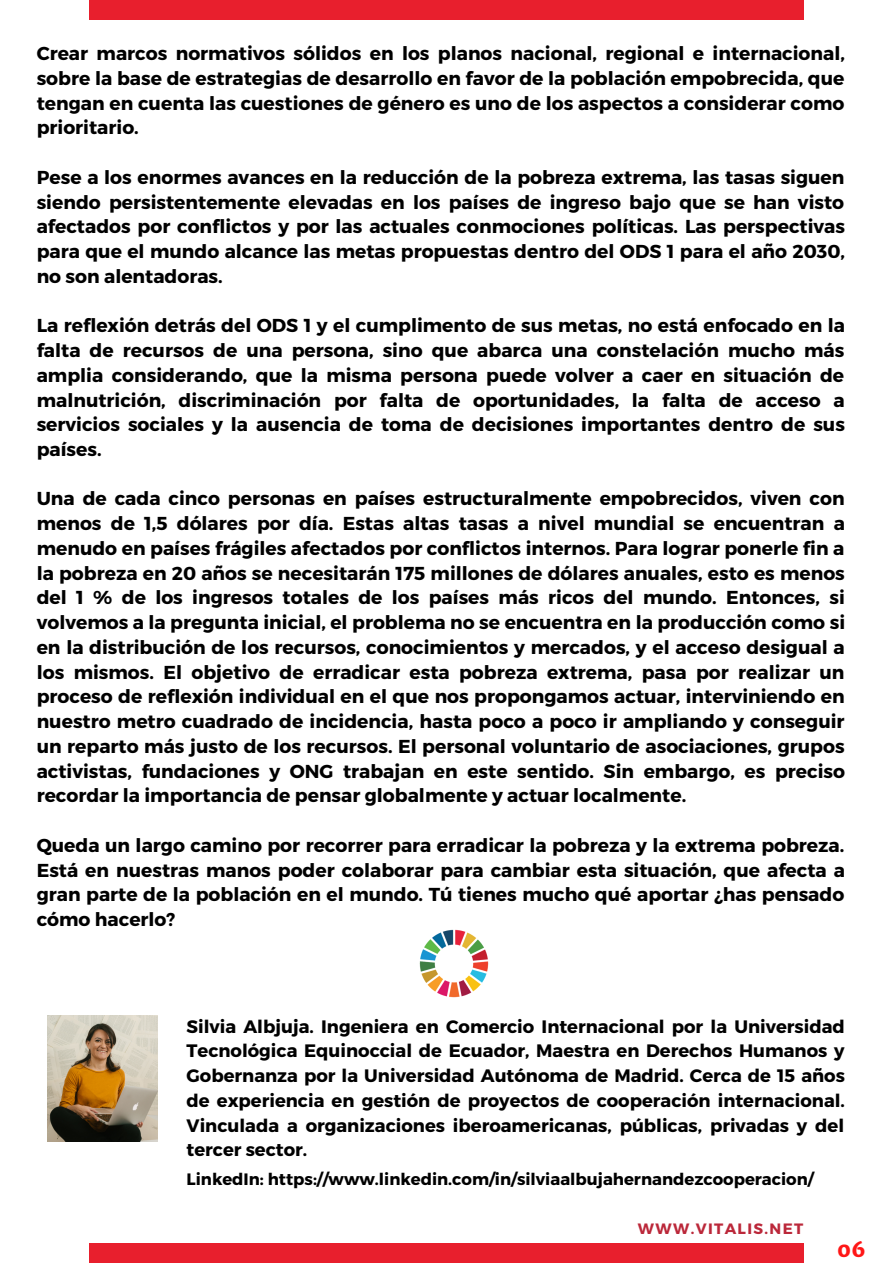
<style>
.page{position:relative;width:893px;height:1264px;background:#fff}
.page>*{position:absolute;margin:0;border:0;box-sizing:border-box;transform-origin:0 0}
.t1{font:800 19.95px "Merriweather Sans";color:#ff1616}
.t2{font:700 18.75px/24.8px "Montserrat";color:#000;text-align:justify}
.t3{font:700 18px/24.8px "Montserrat";color:#000;text-align:justify}
.t4{font:700 16.5px "Montserrat";color:#000}
.t5{font:700 15px "Montserrat";letter-spacing:.09em;color:#bb283a}
</style>
<div class="page">
<div style="left:89px;top:1242px;width:714px;height:20px;background:#e81f2d"></div>
<div style="left:89px;top:0;width:714px;height:20px;background:#e81f2d"></div>
<img style="left:420px;top:929px;width:68px;height:68px">
<img style="left:48px;top:1015px;width:110px;height:126px">
<p class="t2" style="left:37px;top:40px;width:809px">Crear marcos normativos sólidos en los planos nacional, regional e internacional, sobre la base de estrategias de desarrollo en favor de la población empobrecida, que tengan en cuenta las cuestiones de género es uno de los aspectos a considerar como prioritario.</p>
<p class="t2" style="left:37px;top:164px;width:809px">Pese a los enormes avances en la reducción de la pobreza extrema, las tasas siguen siendo persistentemente elevadas en los países de ingreso bajo que se han visto afectados por conflictos y por las actuales conmociones políticas. Las perspectivas para que el mundo alcance las metas propuestas dentro del ODS 1 para el año 2030, no son alentadoras.</p>
<p class="t2" style="left:37px;top:312px;width:809px">La reflexión detrás del ODS 1 y el cumplimento de sus metas, no está enfocado en la falta de recursos de una persona, sino que abarca una constelación mucho más amplia considerando, que la misma persona puede volver a caer en situación de malnutrición, discriminación por falta de oportunidades, la falta de acceso a servicios sociales y la ausencia de toma de decisiones importantes dentro de sus países.</p>
<p class="t2" style="left:37px;top:485px;width:809px">Una de cada cinco personas en países estructuralmente empobrecidos, viven con menos de 1,5 dólares por día. Estas altas tasas a nivel mundial se encuentran a menudo en países frágiles afectados por conflictos internos. Para lograr ponerle fin a la pobreza en 20 años se necesitarán 175 millones de dólares anuales, esto es menos del 1 % de los ingresos totales de los países más ricos del mundo. Entonces, si volvemos a la pregunta inicial, el problema no se encuentra en la producción como si en la distribución de los recursos, conocimientos y mercados, y el acceso desigual a los mismos. El objetivo de erradicar esta pobreza extrema, pasa por realizar un proceso de reflexión individual en el que nos propongamos actuar, interviniendo en nuestro metro cuadrado de incidencia, hasta poco a poco ir ampliando y conseguir un reparto más justo de los recursos. El personal voluntario de asociaciones, grupos activistas, fundaciones y ONG trabajan en este sentido. Sin embargo, es preciso recordar la importancia de pensar globalmente y actuar localmente.</p>
<p class="t2" style="left:37px;top:831px;width:809px">Queda un largo camino por recorrer para erradicar la pobreza y la extrema pobreza.<br>Está en nuestras manos poder colaborar para cambiar esta situación, que afecta a gran parte de la población en el mundo. Tú tienes mucho qué aportar ¿has pensado cómo hacerlo?</p>
<p class="t3" style="left:186px;top:1012px;width:660px">Silvia Albjuja. Ingeniera en Comercio Internacional por la Universidad Tecnológica Equinoccial de Ecuador, Maestra en Derechos Humanos y Gobernanza por la Universidad Autónoma de Madrid. Cerca de 15 años de experiencia en gestión de proyectos de cooperación internacional.<br>Vinculada a organizaciones iberoamericanas, públicas, privadas y del tercer sector.</p>
<p class="t4" style="left:186px;top:1168px;width:628px">LinkedIn: https://www.linkedin.com/in/silviaalbujahernandezcooperacion/</p>
<p class="t5" style="left:638px;top:1219px;width:167px">WWW.VITALIS.NET</p>
<p class="t1" style="left:837px;top:1236px;width:30px">06</p>
</div>
